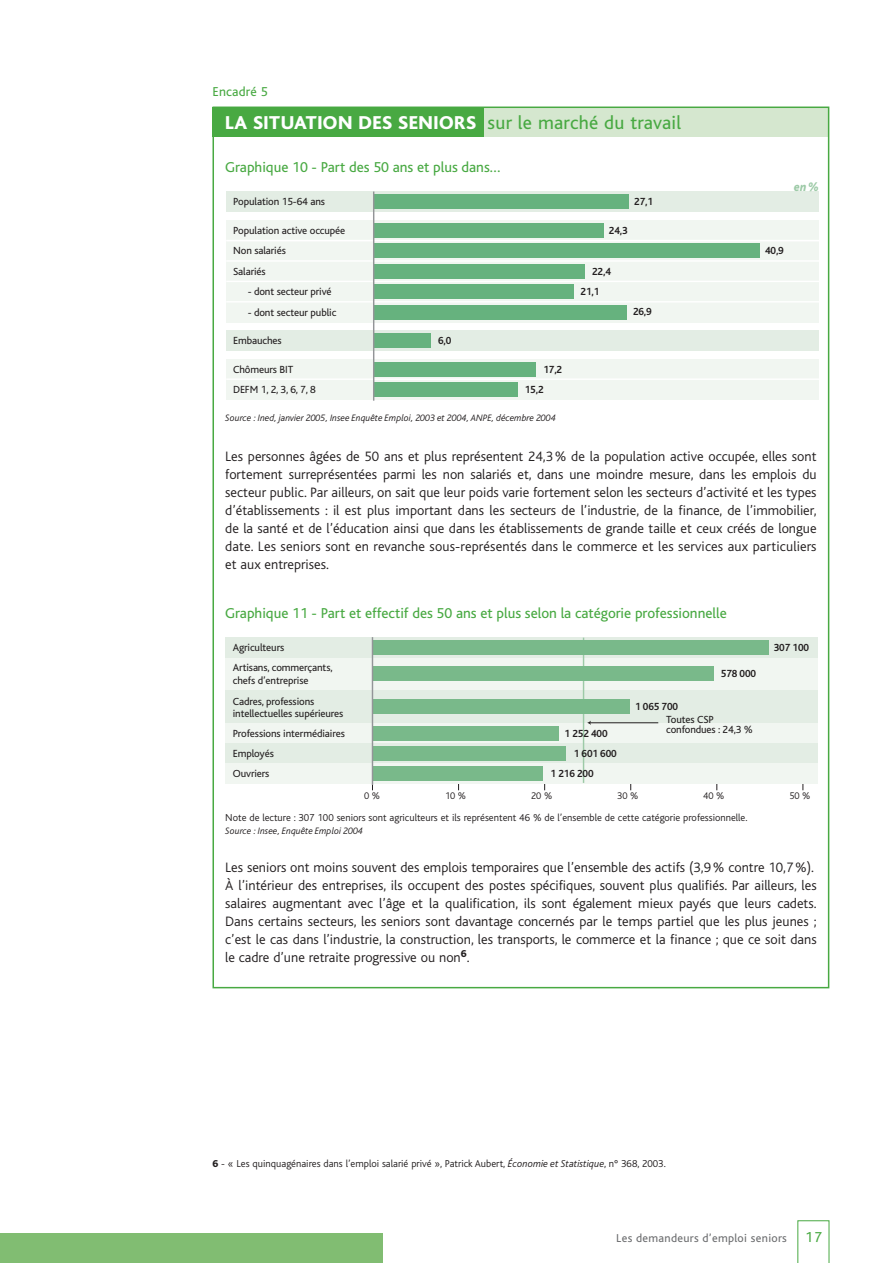
<style>
.page{position:relative;width:893px;height:1263px;background:#fff}
.page>*{position:absolute;margin:0;border:0;box-sizing:border-box;transform-origin:0 0}
.t1{font:800 19.5px "Bliss";letter-spacing:.025em;color:#fff}
.t2{font:15px "Bliss";color:#48a942}
.t3{font:300 14.25px/18px "Bliss";color:#231f20;text-align:justify}
.t4{font:13.5px "Bliss";letter-spacing:.015em;color:#48a942}
.t5{font:italic 800 12.9px "Bliss";color:#9dcaa7;scale:.9 1}
.t6{font:12px "Bliss";letter-spacing:.025em;color:#6d6e70}
.t7{font:10.8px/20.4px "Bliss";letter-spacing:-.01em;color:#231f20}
.t8{font:700 10.8px/20.4px "Bliss";letter-spacing:-.01em;color:#231f20;scale:.95 1}
.t9{font:300 10.5px "Bliss";color:#231f20}
.t10{font:300 10.05px "Bliss";color:#231f20}
.t11{font:italic 300 9.75px "Bliss";color:#231f20}
.s1{font-weight:400;color:#48a942}
.s2{font-weight:800}
.s3{font-style:italic}
.s4{font-size:15px;color:#48a942}
</style>
<div class="page">
<div style="left:0;top:1233px;width:382px;height:30px;background:#81bd72"></div>
<svg style="left:797px;top:1220px;width:32px;height:43px"></svg>
<div style="left:212px;top:107px;width:617px;height:30px;background:#d5e7cf"></div>
<div style="left:212px;top:107px;width:272px;height:30px;background:#48a942"></div>
<div style="left:226px;top:220px;width:592px;height:102px;background:#f1f6f1"></div>
<div style="left:226px;top:330px;width:592px;height:21px;background:#e3ede4"></div>
<div style="left:226px;top:359px;width:592px;height:41px;background:#f1f6f1"></div>
<div style="left:226px;top:192px;width:592px;height:20px;background:#e3ede4"></div>
<hr style="left:226px;top:240px;width:592px;height:1px;background:#fff">
<hr style="left:226px;top:260px;width:592px;height:2px;background:#fff">
<hr style="left:226px;top:281px;width:592px;height:1px;background:#fff">
<hr style="left:226px;top:301px;width:592px;height:2px;background:#fff">
<hr style="left:226px;top:378px;width:592px;height:2px;background:#fff">
<div style="left:374px;top:333px;width:57px;height:15px;background:#66b27e"></div>
<div style="left:374px;top:362px;width:162px;height:14px;background:#66b27e"></div>
<div style="left:374px;top:382px;width:143px;height:15px;background:#66b27e"></div>
<div style="left:374px;top:195px;width:255px;height:14px;background:#66b27e"></div>
<div style="left:374px;top:223px;width:229px;height:15px;background:#66b27e"></div>
<div style="left:374px;top:244px;width:385px;height:14px;background:#66b27e"></div>
<div style="left:374px;top:264px;width:211px;height:14px;background:#66b27e"></div>
<div style="left:374px;top:284px;width:199px;height:15px;background:#66b27e"></div>
<div style="left:374px;top:305px;width:253px;height:14px;background:#66b27e"></div>
<hr style="left:373px;top:192px;width:1px;height:209px;background:#939598">
<div style="left:226px;top:658px;width:592px;height:32px;background:#f1f6f1"></div>
<div style="left:226px;top:690px;width:592px;height:33px;background:#e3ede4"></div>
<div style="left:226px;top:723px;width:592px;height:20px;background:#f1f6f1"></div>
<div style="left:226px;top:743px;width:592px;height:21px;background:#e3ede4"></div>
<div style="left:226px;top:764px;width:592px;height:20px;background:#f1f6f1"></div>
<div style="left:226px;top:637px;width:592px;height:21px;background:#e3ede4"></div>
<hr style="left:583px;top:638px;width:1px;height:145px;background:#9dcaa7">
<div style="left:372px;top:640px;width:396px;height:15px;background:#79b98a"></div>
<div style="left:372px;top:666px;width:341px;height:15px;background:#79b98a"></div>
<div style="left:372px;top:699px;width:258px;height:14px;background:#79b98a"></div>
<div style="left:372px;top:726px;width:187px;height:14px;background:#79b98a"></div>
<div style="left:372px;top:746px;width:194px;height:15px;background:#79b98a"></div>
<div style="left:372px;top:767px;width:171px;height:14px;background:#79b98a"></div>
<hr style="left:372px;top:637px;width:1px;height:148px;background:#939598">
<p class="t4" style="left:212px;top:87px;width:57px">Encadré 5</p>
<h1 class="t1" style="left:225px;top:115px;width:457px">LA SITUATION DES SENIORS <span class="s1">sur le marché du travail</span></h1>
<p class="t2" style="left:225px;top:161px;width:277px">Graphique 10 - Part des 50 ans et plus dans…</p>
<p class="t7" style="left:233px;top:193px;width:93px">Population 15-64 ans</p>
<p class="t7" style="left:233px;top:221px;width:114px">Population active occupée<br>Non salariés<br>Salariés</p>
<p class="t7" style="left:248px;top:303px;width:90px">- dont secteur public</p>
<p class="t7" style="left:233px;top:332px;width:50px">Embauches</p>
<p class="t7" style="left:233px;top:360px;width:84px">Chômeurs BIT<br>DEFM 1, 2, 3, 6, 7, 8</p>
<p class="t7" style="left:248px;top:283px;width:85px">- dont secteur privé</p>
<p class="t8" style="left:438px;top:331px;width:15px">6,0</p>
<p class="t8" style="left:525px;top:359px;width:41px;text-indent:19px">17,2<br>15,2</p>
<p class="t11" style="left:225px;top:414px;width:332px">Source : Ined, janvier 2005, Insee Enquête Emploi, 2003 et 2004, ANPE, décembre 2004</p>
<p class="t8" style="left:634px;top:192px;width:21px">27,1</p>
<p class="t8" style="left:609px;top:220px;width:21px">24,3</p>
<p class="t8" style="left:580px;top:261px;width:33px;text-indent:12px">22,4<br>21,1</p>
<p class="t8" style="left:633px;top:302px;width:21px">26,9</p>
<p class="t5" style="left:794px;top:181px;width:29px">en %</p>
<p class="t8" style="left:765px;top:241px;width:21px">40,9</p>
<p class="t3" style="left:225px;top:449px;width:593px">Les personnes âgées de 50 ans et plus représentent 24,3 % de la population active occupée, elles sont fortement surreprésentées parmi les non salariés et, dans une moindre mesure, dans les emplois du secteur public. Par ailleurs, on sait que leur poids varie fortement selon les secteurs d’activité et les types d’établissements : il est plus important dans les secteurs de l’industrie, de la finance, de l’immobilier, de la santé et de l’éducation ainsi que dans les établissements de grande taille et ceux créés de longue date. Les seniors sont en revanche sous-représentés dans le commerce et les services aux particuliers et aux entreprises.</p>
<p class="t2" style="left:225px;top:608px;width:503px">Graphique 11 - Part et effectif des 50 ans et plus selon la catégorie professionnelle</p>
<p class="t7" style="left:233px;top:638px;width:101px">Agriculteurs<br>Artisans, commerçants,</p>
<p class="t7" style="left:233px;top:671px;width:83px;line-height:21px">chefs d’entreprise<br>Cadres, professions</p>
<p class="t7" style="left:233px;top:704px;width:114px">intellectuelles supérieures<br>Professions intermédiaires<br>Employés</p>
<p class="t7" style="left:666px;top:716px;width:88px;line-height:10.1px">Toutes CSP confondues : 24,3 %</p>
<p class="t7" style="left:233px;top:765px;width:38px">Ouvriers</p>
<p class="t8" style="left:720px;top:664px;width:39px">578 000</p>
<p class="t8" style="left:635px;top:696px;width:47px">1 065 700</p>
<p class="t8" style="left:564px;top:723px;width:47px">1 252 400</p>
<p class="t8" style="left:573px;top:744px;width:47px">1 601 600</p>
<p class="t8" style="left:550px;top:764px;width:47px">1 216 200</p>
<p class="t8" style="left:773px;top:637px;width:39px">307 100</p>
<p class="t10" style="left:364px;top:790px;width:17px">0 %</p>
<p class="t10" style="left:445px;top:790px;width:23px">10 %</p>
<p class="t10" style="left:531px;top:790px;width:23px">20 %</p>
<p class="t10" style="left:617px;top:790px;width:23px">30 %</p>
<p class="t10" style="left:703px;top:790px;width:23px">40 %</p>
<p class="t10" style="left:789px;top:790px;width:23px">50 %</p>
<p class="t9" style="left:225px;top:814px;width:524px">Note de lecture : 307 100 seniors sont agriculteurs et ils représentent 46 % de l’ensemble de cette catégorie professionnelle.</p>
<p class="t11" style="left:225px;top:827px;width:139px">Source : Insee, Enquête Emploi 2004</p>
<p class="t3" style="left:225px;top:859px;width:593px;text-align:left">Les seniors ont moins souvent des emplois temporaires que l’ensemble des actifs (3,9 % contre 10,7 %).<br>À l’intérieur des entreprises, ils occupent des postes spécifiques, souvent plus qualifiés. Par ailleurs, les salaires augmentant avec l’âge et la qualification, ils sont également mieux payés que leurs cadets.<br>Dans certains secteurs, les seniors sont davantage concernés par le temps partiel que les plus jeunes ; c’est le cas dans l’industrie, la construction, les transports, le commerce et la finance ; que ce soit dans le cadre d’une retraite progressive ou non<sup>6</sup>.</p>
<p class="t9" style="left:212px;top:1160px;width:455px"><span class="s2">6</span> - « Les quinquagénaires dans l’emploi salarié privé », Patrick Aubert, <span class="s3">Économie et Statistique</span>, n° 368, 2003.</p>
<p class="t6" style="left:616px;top:1234px;width:207px">Les demandeurs d’emploi seniors <span class="s4">17</span></p>
</div>
